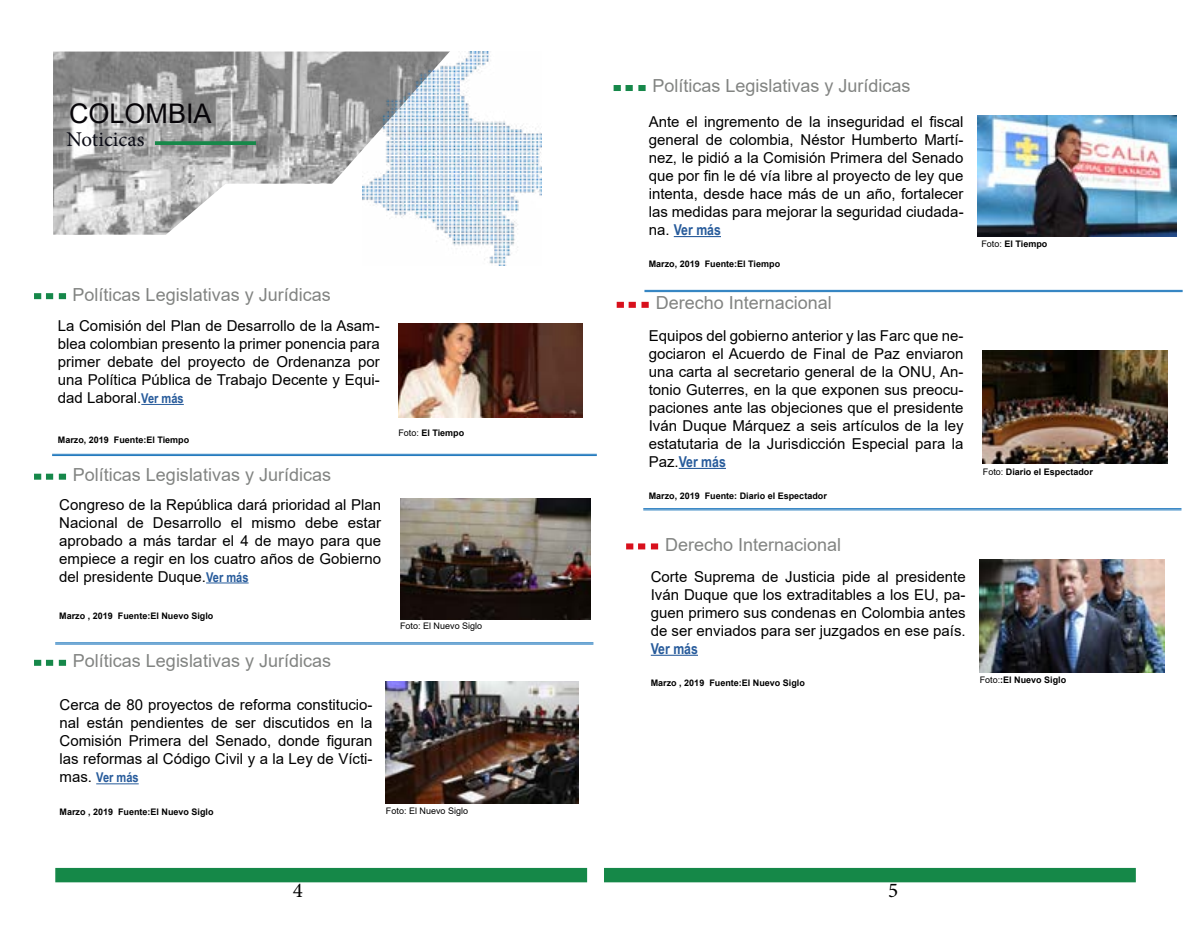
<style>
.page{position:relative;width:1191px;height:936px;background:#fff}
.page>*{position:absolute;margin:0;border:0;box-sizing:border-box;transform-origin:0 0}
.t1{font:27px "Arial";color:#070509}
.t2{font:21px "Minion Pro";color:#0a0b15}
.t3{font:21px "Minion Pro";color:#000}
.t4{font:18px "Arial";color:#828482}
.t5{font:15px/18px "Arial";color:#000;text-align:justify}
.t6{font:700 15px "Arial Narrow";color:#275b9b}
.t7{font:700 13.5px "Arial Narrow";color:#275b9b}
.t8{font:700 9px "Arial";color:#000}
.t9{font:9px "Arial";color:#000}
.s1{font-family:"Arial Narrow";font-weight:700;font-size:13.5px;color:#275b9b}
.s2{font-weight:400}
.s3{font-family:"Arial";font-weight:400;font-size:15px;color:#000}
.s4{font-family:"Arial";font-weight:400;color:#000}
</style>
<div class="page">
<div style="left:55px;top:867px;width:532px;height:15px;background:#158848;border:2px solid #168849"></div>
<img style="left:398px;top:324px;width:185px;height:94px">
<hr style="left:141px;top:404px;width:43px;height:1px;background:#275b9b">
<hr style="left:52px;top:454px;width:545px;height:1px;background:#1c76bc">
<hr style="left:52px;top:455px;width:545px;height:1px;background:#1c76bc">
<hr style="left:206px;top:582px;width:43px;height:1px;background:#275b9b">
<img style="left:400px;top:498px;width:190px;height:121px">
<hr style="left:96px;top:783px;width:43px;height:1px;background:#275b9b">
<img style="left:386px;top:681px;width:192px;height:122px">
<hr style="left:55px;top:642px;width:538px;height:1px;background:#1c76bc">
<hr style="left:55px;top:643px;width:538px;height:1px;background:#1c76bc">
<img style="left:53px;top:52px;width:204px;height:183px">
<svg style="left:257px;top:51px;width:464px;height:187px"></svg>
<div style="left:155px;top:141px;width:101px;height:4px;border:3px solid #168849"></div>
<div style="left:604px;top:867px;width:531px;height:15px;background:#158848;border:2px solid #168849"></div>
<img style="left:362px;top:51px;width:179px;height:214px">
<img style="left:979px;top:559px;width:185px;height:113px">
<hr style="left:651px;top:654px;width:47px;height:1px;background:#275b9b">
<hr style="left:643px;top:508px;width:538px;height:1px;background:#1c76bc">
<hr style="left:643px;top:509px;width:538px;height:1px;background:#1c76bc">
<img style="left:983px;top:350px;width:184px;height:114px">
<hr style="left:678px;top:468px;width:48px;height:1px;background:#275b9b">
<hr style="left:644px;top:290px;width:538px;height:1px;background:#1c76bc">
<hr style="left:644px;top:291px;width:538px;height:1px;background:#1c76bc">
<svg style="left:34px;top:473px;width:7px;height:6px"></svg>
<svg style="left:46px;top:473px;width:7px;height:6px"></svg>
<svg style="left:59px;top:473px;width:7px;height:6px"></svg>
<svg style="left:34px;top:293px;width:7px;height:6px"></svg>
<svg style="left:46px;top:293px;width:7px;height:6px"></svg>
<svg style="left:59px;top:293px;width:7px;height:6px"></svg>
<svg style="left:34px;top:659px;width:7px;height:6px"></svg>
<svg style="left:46px;top:659px;width:7px;height:6px"></svg>
<svg style="left:59px;top:659px;width:7px;height:6px"></svg>
<svg style="left:626px;top:543px;width:7px;height:6px"></svg>
<svg style="left:638px;top:543px;width:7px;height:6px"></svg>
<svg style="left:651px;top:543px;width:7px;height:6px"></svg>
<img style="left:977px;top:116px;width:199px;height:120px">
<hr style="left:674px;top:236px;width:47px;height:1px;background:#275b9b">
<svg style="left:616px;top:302px;width:8px;height:6px"></svg>
<svg style="left:628px;top:302px;width:8px;height:6px"></svg>
<svg style="left:641px;top:302px;width:7px;height:6px"></svg>
<svg style="left:613px;top:85px;width:8px;height:6px"></svg>
<svg style="left:625px;top:85px;width:8px;height:6px"></svg>
<div style="left:638px;top:85px;width:7px;height:6px;background:#168849;border:3px solid #16884a"></div>
<h1 class="t1" style="left:69px;top:95px;width:144px">COLOMBIA</h1>
<h2 class="t2" style="left:66px;top:125px;width:80px">Noticicas</h2>
<p class="t4" style="left:73px;top:282px;width:260px">Políticas Legislativas y Jurídicas</p>
<p class="t5" style="left:58px;top:316px;width:323px">La Comisión del Plan de Desarrollo de la Asam&shy;blea colombian presento la primer ponencia para primer debate del proyecto de Ordenanza por una Política Pública de Trabajo Decente y Equi&shy;dad Laboral.<span class="s1">Ver más</span></p>
<p class="t8" style="left:58px;top:433px;width:133px">Marzo, 2019 Fuente:El Tiempo</p>
<p class="t4" style="left:73px;top:462px;width:260px">Políticas Legislativas y Jurídicas</p>
<p class="t5" style="left:59px;top:495px;width:323px">Congreso de la República dará prioridad al Plan Nacional de Desarrollo el mismo debe estar aprobado a más tardar el 4 de mayo para que empiece a regir en los cuatro años de Gobierno del presidente Duque.<span class="s1">Ver más</span></p>
<p class="t8" style="left:59px;top:609px;width:156px">Marzo , 2019 Fuente:El Nuevo Siglo</p>
<p class="t4" style="left:73px;top:648px;width:260px">Políticas Legislativas y Jurídicas</p>
<p class="t8" style="left:398px;top:427px;width:67px"><span class="s2">Foto:</span> El Tiempo</p>
<p class="t9" style="left:400px;top:619px;width:84px">Foto: El Nuevo Siglo</p>
<p class="t5" style="left:60px;top:696px;width:314px">Cerca de 80 proyectos de reforma constitucio&shy;nal están pendientes de ser discutidos en la Comisión Primera del Senado, donde figuran las reformas al Código Civil y a la Ley de Vícti-</p>
<p class="t7" style="left:60px;top:767px;width:81px"><span class="s3">mas.</span> Ver más</p>
<p class="t8" style="left:60px;top:805px;width:156px">Marzo , 2019 Fuente:El Nuevo Siglo</p>
<p class="t9" style="left:386px;top:804px;width:84px">Foto: El Nuevo Siglo</p>
<p class="t4" style="left:652px;top:74px;width:260px">Políticas Legislativas y Jurídicas</p>
<p class="t5" style="left:649px;top:112px;width:316px">Ante el ingremento de la inseguridad el fiscal general de colombia, Néstor Humberto Martí&shy;nez, le pidió a la Comisión Primera del Senado que por fin le dé vía libre al proyecto de ley que intenta, desde hace más de un año, fortalecer las medidas para mejorar la seguridad ciudada-</p>
<p class="t6" style="left:649px;top:218px;width:74px"><span class="s4">na.</span> Ver más</p>
<p class="t8" style="left:649px;top:258px;width:133px">Marzo, 2019 Fuente:El Tiempo</p>
<p class="t4" style="left:656px;top:290px;width:178px">Derecho Internacional</p>
<p class="t5" style="left:648px;top:326px;width:316px">Equipos del gobierno anterior y las Farc que ne&shy;gociaron el Acuerdo de Final de Paz enviaron una carta al secretario general de la ONU, An&shy;tonio Guterres, en la que exponen sus preocu&shy;paciones ante las objeciones que el presidente Iván Duque Márquez a seis artículos de la ley estatutaria de la Jurisdicción Especial para la</p>
<p class="t6" style="left:648px;top:450px;width:79px"><span class="s4">Paz.</span>Ver más</p>
<p class="t8" style="left:648px;top:489px;width:180px">Marzo, 2019 Fuente: Diario el Espectador</p>
<p class="t4" style="left:665px;top:532px;width:178px">Derecho Internacional</p>
<p class="t8" style="left:981px;top:237px;width:67px"><span class="s2">Foto:</span> El Tiempo</p>
<p class="t8" style="left:983px;top:465px;width:112px"><span class="s2">Foto:</span> Diario el Espectador</p>
<p class="t5" style="left:651px;top:567px;width:316px">Corte Suprema de Justicia pide al presidente Iván Duque que los extraditables a los EU, pa&shy;guen primero sus condenas en Colombia antes de ser enviados para ser juzgados en ese país.</p>
<p class="t6" style="left:651px;top:637px;width:49px">Ver más</p>
<p class="t8" style="left:651px;top:676px;width:156px">Marzo , 2019 Fuente:El Nuevo Siglo</p>
<p class="t8" style="left:979px;top:673px;width:88px"><span class="s2">Foto:</span>:El Nuevo Siglo</p>
<h2 class="t3" style="left:293px;top:876px;width:12px">4</h2>
<h2 class="t3" style="left:888px;top:876px;width:12px">5</h2>
</div>
